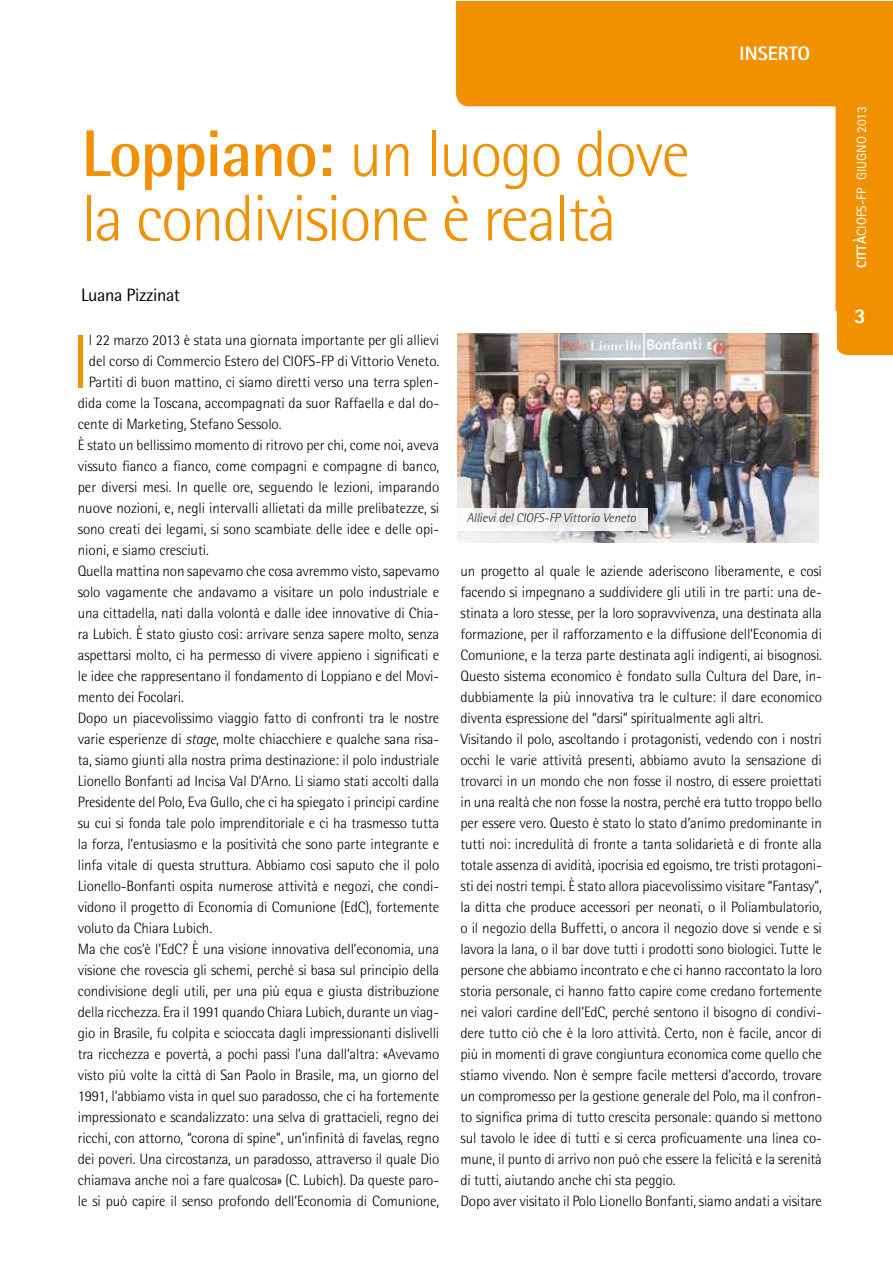
<style>
.page{position:relative;width:893px;height:1263px;background:#fff}
.page>*{position:absolute;margin:0;border:0;box-sizing:border-box;transform-origin:0 0}
.t1{font:300 75.9px "Rotis Semi Sans";color:#f19000}
.t2{font:300 66px/64.5px "Rotis Semi Sans";letter-spacing:-.025em;color:#f19000}
.t3{font:800 21px "Rotis Sans Serif";color:#fff}
.t4{font:800 19.5px "Rotis Sans Serif";color:#fff}
.t5{font:18px "Rotis Semi Sans";letter-spacing:-.02em;color:#000}
.t6{font:300 15px/21px "Rotis Semi Sans";letter-spacing:-.01em;color:#000}
.t7{font:13.5px "Rotis Sans Serif";color:#fff}
.t8{font:italic 300 12.75px "Rotis Semi Sans";color:#000}
.s1{font-weight:700}
.s2{font-style:italic}
.s3{font-weight:800}
</style>
<div class="page">
<div style="left:456px;top:1px;width:380px;height:105px;background:#f19000"></div>
<div style="left:836px;top:1px;width:56px;height:354px;background:#f19000"></div>
<img style="left:457px;top:334px;width:362px;height:208px">
<div style="left:457px;top:507px;width:190px;height:23px;background:linear-gradient(to right,#f6f6f6,#e8e8e9)"></div>
<h2 class="t2" style="left:81px;top:121px;width:610px"><span class="s1">Loppiano:</span> un luogo dove la condivisione è realtà</h2>
<p class="t5" style="left:81px;top:284px;width:100px">Luana Pizzinat</p>
<h3 class="t4" style="left:740px;top:41px;width:72px">INSERTO</h3>
<h1 class="t1" style="left:71px;top:318px;width:20px">I</h1>
<p class="t6" style="left:89px;top:330px;width:352px">l 22 marzo 2013 è stata una giornata importante per gli allievi</p>
<p class="t6" style="left:89px;top:351px;width:352px">del corso di Commercio Estero del CIOFS-FP di Vittorio Veneto.</p>
<p class="t6" style="left:89px;top:372px;width:352px">Partiti di buon mattino, ci siamo diretti verso una terra splen-</p>
<p class="t6" style="left:78px;top:393px;width:363px">dida come la Toscana, accompagnati da suor Raffaella e dal do-</p>
<p class="t6" style="left:78px;top:414px;width:205px">cente di Marketing, Stefano Sessolo.</p>
<p class="t6" style="left:78px;top:435px;width:363px">È stato un bellissimo momento di ritrovo per chi, come noi, aveva</p>
<p class="t6" style="left:78px;top:456px;width:363px">vissuto fianco a fianco, come compagni e compagne di banco,</p>
<p class="t6" style="left:78px;top:477px;width:363px">per diversi mesi. In quelle ore, seguendo le lezioni, imparando</p>
<p class="t6" style="left:78px;top:498px;width:363px">nuove nozioni, e, negli intervalli allietati da mille prelibatezze, si</p>
<p class="t6" style="left:78px;top:519px;width:363px">sono creati dei legami, si sono scambiate delle idee e delle opi-</p>
<p class="t6" style="left:78px;top:540px;width:133px">nioni, e siamo cresciuti.</p>
<p class="t6" style="left:78px;top:561px;width:363px">Quella mattina non sapevamo che cosa avremmo visto, sapevamo</p>
<p class="t6" style="left:78px;top:582px;width:363px">solo vagamente che andavamo a visitare un polo industriale e</p>
<p class="t6" style="left:78px;top:603px;width:363px">una cittadella, nati dalla volontà e dalle idee innovative di Chia-</p>
<p class="t6" style="left:78px;top:624px;width:363px">ra Lubich. È stato giusto così: arrivare senza sapere molto, senza</p>
<p class="t6" style="left:78px;top:645px;width:363px">aspettarsi molto, ci ha permesso di vivere appieno i significati e</p>
<p class="t6" style="left:78px;top:666px;width:363px">le idee che rappresentano il fondamento di Loppiano e del Movi-</p>
<p class="t6" style="left:78px;top:687px;width:107px">mento dei Focolari.</p>
<p class="t6" style="left:78px;top:708px;width:363px">Dopo un piacevolissimo viaggio fatto di confronti tra le nostre</p>
<p class="t6" style="left:78px;top:729px;width:363px">varie esperienze di <span class="s2">stage</span>, molte chiacchiere e qualche sana risa-</p>
<p class="t6" style="left:78px;top:750px;width:363px">ta, siamo giunti alla nostra prima destinazione: il polo industriale</p>
<p class="t6" style="left:78px;top:771px;width:363px">Lionello Bonfanti ad Incisa Val D’Arno. Lì siamo stati accolti dalla</p>
<p class="t6" style="left:78px;top:792px;width:363px">Presidente del Polo, Eva Gullo, che ci ha spiegato i principi cardine</p>
<p class="t6" style="left:78px;top:813px;width:363px">su cui si fonda tale polo imprenditoriale e ci ha trasmesso tutta</p>
<p class="t6" style="left:78px;top:834px;width:363px">la forza, l’entusiasmo e la positività che sono parte integrante e</p>
<p class="t6" style="left:78px;top:855px;width:363px">linfa vitale di questa struttura. Abbiamo così saputo che il polo</p>
<p class="t6" style="left:78px;top:876px;width:363px">Lionello-Bonfanti ospita numerose attività e negozi, che condi-</p>
<p class="t6" style="left:78px;top:897px;width:363px">vidono il progetto di Economia di Comunione (EdC), fortemente</p>
<p class="t6" style="left:78px;top:918px;width:136px">voluto da Chiara Lubich.</p>
<p class="t6" style="left:78px;top:939px;width:363px">Ma che cos’è l’EdC? È una visione innovativa dell’economia, una</p>
<p class="t6" style="left:78px;top:960px;width:363px">visione che rovescia gli schemi, perché si basa sul principio della</p>
<p class="t6" style="left:78px;top:981px;width:363px">condivisione degli utili, per una più equa e giusta distribuzione</p>
<p class="t6" style="left:78px;top:1002px;width:363px">della ricchezza. Era il 1991 quando Chiara Lubich, durante un viag-</p>
<p class="t6" style="left:78px;top:1023px;width:363px">gio in Brasile, fu colpita e scioccata dagli impressionanti dislivelli</p>
<p class="t6" style="left:78px;top:1044px;width:363px">tra ricchezza e povertà, a pochi passi l’una dall’altra: «Avevamo</p>
<p class="t6" style="left:78px;top:1065px;width:363px">visto più volte la città di San Paolo in Brasile, ma, un giorno del</p>
<p class="t6" style="left:78px;top:1086px;width:363px">1991, l’abbiamo vista in quel suo paradosso, che ci ha fortemente</p>
<p class="t6" style="left:78px;top:1107px;width:363px">impressionato e scandalizzato: una selva di grattacieli, regno dei</p>
<p class="t6" style="left:78px;top:1128px;width:363px">ricchi, con attorno, “corona di spine”, un’infinità di favelas, regno</p>
<p class="t6" style="left:78px;top:1149px;width:363px">dei poveri. Una circostanza, un paradosso, attraverso il quale Dio</p>
<p class="t6" style="left:78px;top:1170px;width:363px">chiamava anche noi a fare qualcosa» (C. Lubich). Da queste paro-</p>
<p class="t6" style="left:78px;top:1191px;width:363px">le si può capire il senso profondo dell’Economia di Comunione,</p>
<p class="t8" style="left:467px;top:510px;width:171px">Allievi del CIOFS-FP Vittorio Veneto</p>
<p class="t6" style="left:460px;top:561px;width:363px">un progetto al quale le aziende aderiscono liberamente, e così facendo si impegnano a suddividere gli utili in tre parti: una de&shy;stinata a loro stesse, per la loro sopravvivenza, una destinata alla formazione, per il rafforzamento e la diffusione dell’Economia di Comunione, e la terza parte destinata agli indigenti, ai bisognosi.<br>Questo sistema economico è fondato sulla Cultura del Dare, in&shy;dubbiamente la più innovativa tra le culture: il dare economico diventa espressione del “darsi” spiritualmente agli altri.<br>Visitando il polo, ascoltando i protagonisti, vedendo con i nostri occhi le varie attività presenti, abbiamo avuto la sensazione di trovarci in un mondo che non fosse il nostro, di essere proiettati in una realtà che non fosse la nostra, perché era tutto troppo bello per essere vero. Questo è stato lo stato d’animo predominante in tutti noi: incredulità di fronte a tanta solidarietà e di fronte alla totale assenza di avidità, ipocrisia ed egoismo, tre tristi protagoni&shy;sti dei nostri tempi. È stato allora piacevolissimo visitare “Fantasy”, la ditta che produce accessori per neonati, o il Poliambulatorio, o il negozio della Buffetti, o ancora il negozio dove si vende e si lavora la lana, o il bar dove tutti i prodotti sono biologici. Tutte le persone che abbiamo incontrato e che ci hanno raccontato la loro storia personale, ci hanno fatto capire come credano fortemente nei valori cardine dell’EdC, perché sentono il bisogno di condivi&shy;dere tutto ciò che è la loro attività. Certo, non è facile, ancor di più in momenti di grave congiuntura economica come quello che stiamo vivendo. Non è sempre facile mettersi d’accordo, trovare un compromesso per la gestione generale del Polo, ma il confron&shy;to significa prima di tutto crescita personale: quando si mettono sul tavolo le idee di tutti e si cerca proficuamente una linea co&shy;mune, il punto di arrivo non può che essere la felicità e la serenità di tutti, aiutando anche chi sta peggio.<br>Dopo aver visitato il Polo Lionello Bonfanti, siamo andati a visitare</p>
<p class="t7" style="left:854px;top:268px;width:163px;rotate:-90deg"><span class="s3">CITTÀ</span>CIOFS-FP GIUGNO 2013</p>
<h3 class="t3" style="left:854px;top:302px;width:13px">3</h3>
</div>
